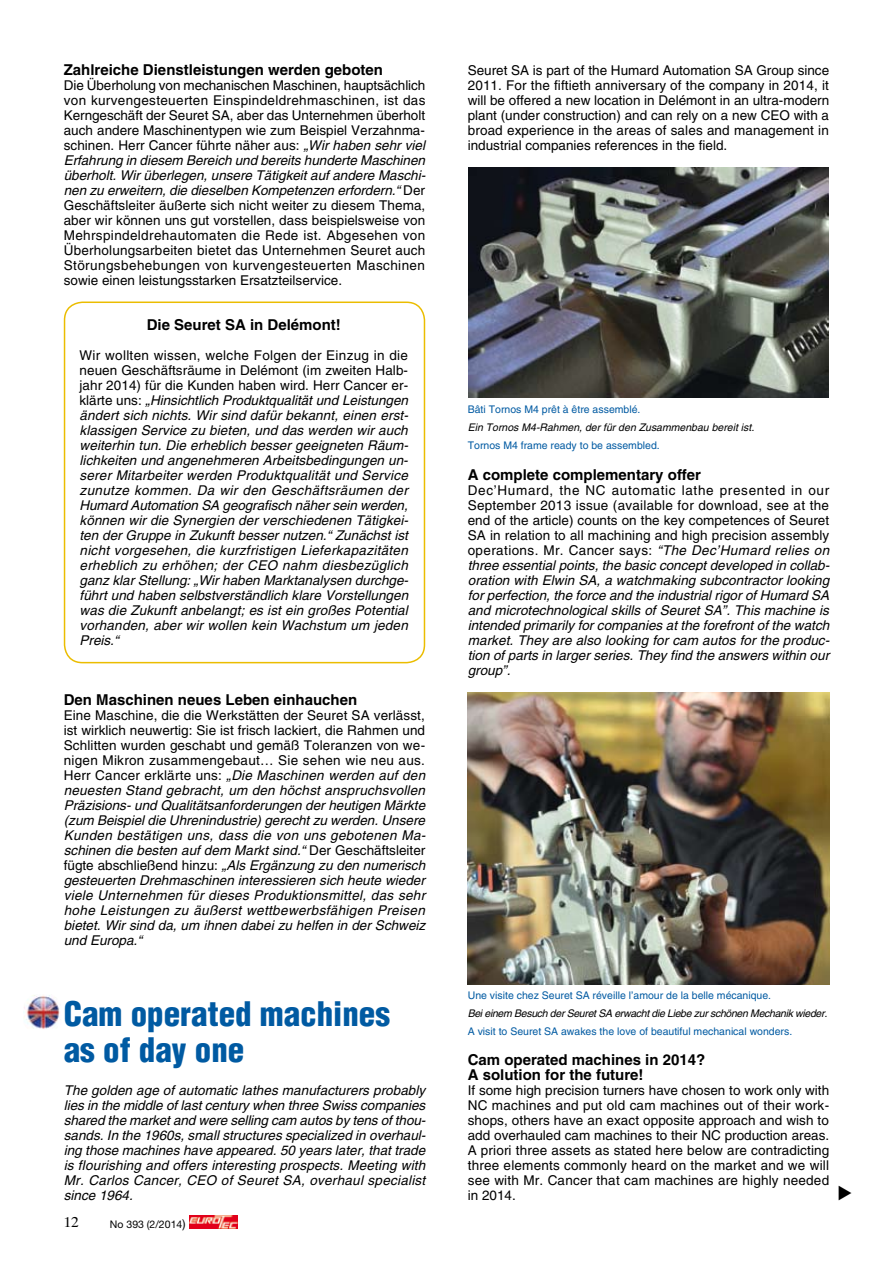
<style>
.page{position:relative;width:893px;height:1263px;background:#fff}
.page>*{position:absolute;margin:0;border:0;box-sizing:border-box;transform-origin:0 0}
.t1{font:900 condensed 33px/36px "Helvetica";color:#005aa2}
.t2{font:700 15px/15px "Helvetica";color:#000}
.t3{font:italic 13.5px/15px "Helvetica";color:#000;text-align:justify}
.t4{font:13.5px/15px "Helvetica";color:#000;text-align:justify}
.t5{font:10.5px "Helvetica";color:#005aa2}
.t6{font:italic 10.5px "Helvetica";letter-spacing:-.03em;color:#000}
.t7{font:italic 10.5px "Helvetica";color:#000}
.t8{font:10.5px "Helvetica Neue";color:#000}
.s1{font-style:italic}
.s2{font-style:normal}
.s3{font-size:12px}
</style>
<div class="page">
<svg style="left:189px;top:1215px;width:49px;height:13px"></svg>
<img style="left:190px;top:1215px;width:47px;height:13px">
<div style="left:64px;top:301px;width:361px;height:362px;border:2px solid #ebbd00;border-radius:18px"></div>
<img style="left:468px;top:692px;width:361px;height:292px">
<img style="left:468px;top:168px;width:361px;height:230px">
<img style="left:23px;top:995px;width:37px;height:34px">
<p class="t2" style="left:64px;top:62px;width:321px">Zahlreiche Dienstleistungen werden geboten</p>
<p class="t4" style="left:64px;top:78px;width:363px">Die Überholung von mechanischen Maschinen, hauptsächlich von kurvengesteuerten Einspindeldrehmaschinen, ist das Kerngeschäft der Seuret SA, aber das Unternehmen überholt auch andere Maschinentypen wie zum Beispiel Verzahnma&shy;schinen. Herr Cancer führte näher aus: <span class="s1">„Wir haben sehr viel Erfahrung in diesem Bereich und bereits hunderte Maschinen überholt. Wir überlegen, unsere Tätigkeit auf andere Maschi&shy;nen zu erweitern, die dieselben Kompetenzen erfordern.“</span> Der Geschäftsleiter äußerte sich nicht weiter zu diesem Thema, aber wir können uns gut vorstellen, dass beispielsweise von Mehrspindeldrehautomaten die Rede ist. Abgesehen von Überholungsarbeiten bietet das Unternehmen Seuret auch Störungsbehebungen von kurvengesteuerten Maschinen sowie einen leistungsstarken Ersatzteilservice.</p>
<p class="t2" style="left:147px;top:317px;width:196px">Die Seuret SA in Delémont!</p>
<p class="t3" style="left:80px;top:348px;width:330px"><span class="s2">Wir wollten wissen, welche Folgen der Einzug in die neuen Geschäftsräume in Delémont (im zweiten Halb&shy;jahr 2014) für die Kunden haben wird. Herr Cancer er&shy;klärte uns:</span> „Hinsichtlich Produktqualität und Leistungen ändert sich nichts. Wir sind dafür bekannt, einen erst&shy;klassigen Service zu bieten, und das werden wir auch weiterhin tun. Die erheblich besser geeigneten Räum&shy;lichkeiten und angenehmeren Arbeitsbedingungen un&shy;serer Mitarbeiter werden Produktqualität und Service zunutze kommen. Da wir den Geschäftsräumen der Humard Automation SA geografisch näher sein werden, können wir die Synergien der verschiedenen Tätigkei&shy;ten der Gruppe in Zukunft besser nutzen.“ Zunächst ist nicht vorgesehen, die kurzfristigen Lieferkapazitäten erheblich zu erhöhen; der CEO nahm diesbezüglich ganz klar Stellung: „Wir haben Marktanalysen durchge&shy;führt und haben selbstverständlich klare Vorstellungen was die Zukunft anbelangt; es ist ein großes Potential vorhanden, aber wir wollen kein Wachstum um jeden Preis.“</p>
<p class="t2" style="left:64px;top:692px;width:295px">Den Maschinen neues Leben einhauchen</p>
<p class="t3" style="left:64px;top:708px;width:363px"><span class="s2">Eine Maschine, die die Werkstätten der Seuret SA verlässt, ist wirklich neuwertig: Sie ist frisch lackiert, die Rahmen und Schlitten wurden geschabt und gemäß Toleranzen von we&shy;nigen Mikron zusammengebaut… Sie sehen wie neu aus.<br>Herr Cancer erklärte uns:</span> „Die Maschinen werden auf den neuesten Stand gebracht, um den höchst anspruchsvollen Präzisions- und Qualitätsanforderungen der heutigen Märkte (zum Beispiel die Uhrenindustrie) gerecht zu werden. Unsere Kunden bestätigen uns, dass die von uns gebotenen Ma&shy;schinen die besten auf dem Markt sind.“ <span class="s2">Der Geschäftsleiter fügte abschließend hinzu:</span> „Als Ergänzung zu den numerisch gesteuerten Drehmaschinen interessieren sich heute wieder viele Unternehmen für dieses Produktionsmittel, das sehr hohe Leistungen zu äußerst wettbewerbsfähigen Preisen bietet. Wir sind da, um ihnen dabei zu helfen in der Schweiz und Europa.“</p>
<h1 class="t1" style="left:64px;top:996px;width:328px">Cam operated machines as of day one</h1>
<p class="t3" style="left:64px;top:1083px;width:363px">The golden age of automatic lathes manufacturers probably lies in the middle of last century when three Swiss companies shared the market and were selling cam autos by tens of thou&shy;sands. In the 1960s, small structures specialized in overhaul&shy;ing those machines have appeared. 50 years later, that trade is flourishing and offers interesting prospects. Meeting with Mr. Carlos Cancer, CEO of Seuret SA, overhaul specialist since 1964.</p>
<p class="t8" style="left:110px;top:1218px;width:77px">No 393 (2/2014<span class="s3">)</span></p>
<p class="t4" style="left:468px;top:63px;width:363px">Seuret SA is part of the Humard Automation SA Group since 2011. For the fiftieth anniversary of the company in 2014, it will be offered a new location in Delémont in an ultra-modern plant (under construction) and can rely on a new CEO with a broad experience in the areas of sales and management in industrial companies references in the field.</p>
<p class="t5" style="left:468px;top:403px;width:174px">Bâti Tornos M4 prêt à être assemblé.</p>
<p class="t7" style="left:468px;top:421px;width:288px">Ein Tornos M4-Rahmen, der für den Zusammenbau bereit ist.</p>
<p class="t5" style="left:468px;top:439px;width:193px">Tornos M4 frame ready to be assembled.</p>
<p class="t2" style="left:468px;top:467px;width:235px">A complete complementary offer</p>
<p class="t3" style="left:468px;top:483px;width:363px"><span class="s2">Dec’Humard, the NC automatic lathe presented in our September 2013 issue (available for download, see at the end of the article) counts on the key competences of Seuret SA in relation to all machining and high precision assembly operations. Mr. Cancer says:</span> “The Dec’Humard relies on three essential points, the basic concept developed in collab&shy;oration with Elwin SA, a watchmaking subcontractor looking for perfection, the force and the industrial rigor of Humard SA and microtechnological skills of Seuret SA”. This machine is intended primarily for companies at the forefront of the watch market. They are also looking for cam autos for the produc&shy;tion of parts in larger series. They find the answers within our group”.</p>
<p class="t5" style="left:468px;top:989px;width:305px">Une visite chez Seuret SA réveille l’amour de la belle mécanique.</p>
<p class="t6" style="left:468px;top:1007px;width:361px">Bei einem Besuch der Seuret SA erwacht die Liebe zur schönen Mechanik wieder.</p>
<p class="t5" style="left:468px;top:1025px;width:326px">A visit to Seuret SA awakes the love of beautiful mechanical wonders.</p>
<p class="t2" style="left:468px;top:1052px;width:239px">Cam operated machines in 2014?<br>A solution for the future!</p>
<p class="t4" style="left:468px;top:1083px;width:363px">If some high precision turners have chosen to work only with NC machines and put old cam machines out of their work&shy;shops, others have an exact opposite approach and wish to add overhauled cam machines to their NC production areas.<br>A priori three assets as stated here below are contradicting three elements commonly heard on the market and we will see with Mr. Cancer that cam machines are highly needed in 2014.</p>
</div>
